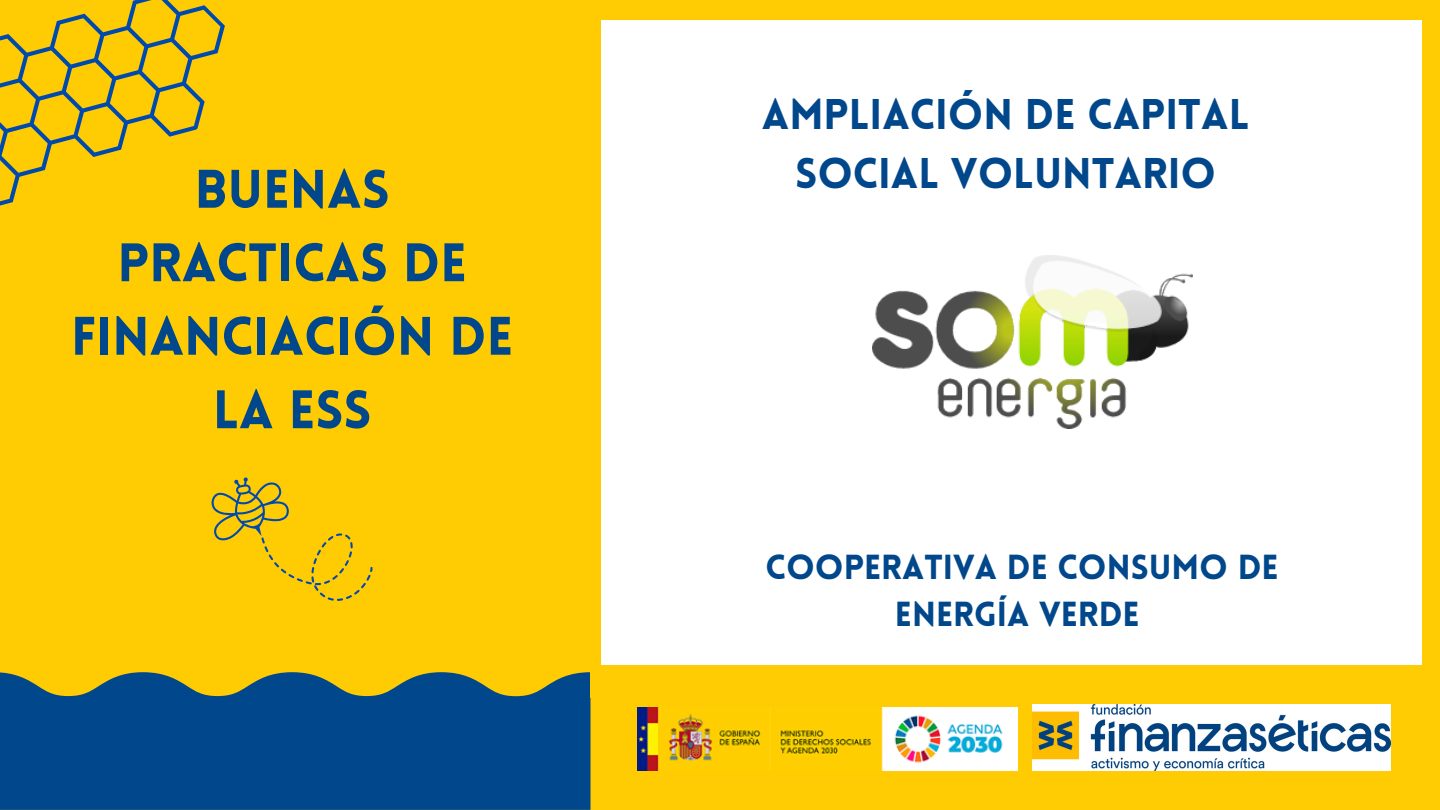
<style>
.page{position:relative;width:1440px;height:810px;background:#ffcb03}
.page>*{position:absolute;margin:0;border:0;box-sizing:border-box;transform-origin:0 0}
.t1{font:900 53px/73.5px "Lovelo";color:#00478b;text-align:center}
.t2{font:900 42px/58.5px "Lovelo";color:#00478b;text-align:center}
.t3{font:900 34px/47.2px "Lovelo";color:#00478b;text-align:center}
</style>
<div class="page">
<svg style="left:0;top:0;width:225px;height:206px"></svg>
<svg style="left:0;top:672px;width:591px;height:138px;background:#15527f"></svg>
<svg style="left:212px;top:477px;width:161px;height:124px"></svg>
<div style="left:601px;top:20px;width:820px;height:644px;background:#fff"></div>
<img style="left:872px;top:256px;width:320px;height:172px">
<img style="left:638px;top:707px;width:379px;height:63px">
<img style="left:1032px;top:704px;width:359px;height:66px">
<p class="t1" style="left:71px;top:158px;width:444px">BUENAS<br>PRACTICAS DE<br>FINANCIACIÓN DE<br>LA ESS</p>
<p class="t2" style="left:762px;top:89px;width:489px">AMPLIACIÓN DE CAPITAL<br>SOCIAL VOLUNTARIO</p>
<p class="t3" style="left:766px;top:547px;width:515px">COOPERATIVA DE CONSUMO DE<br>ENERGÍA VERDE</p>
</div>
